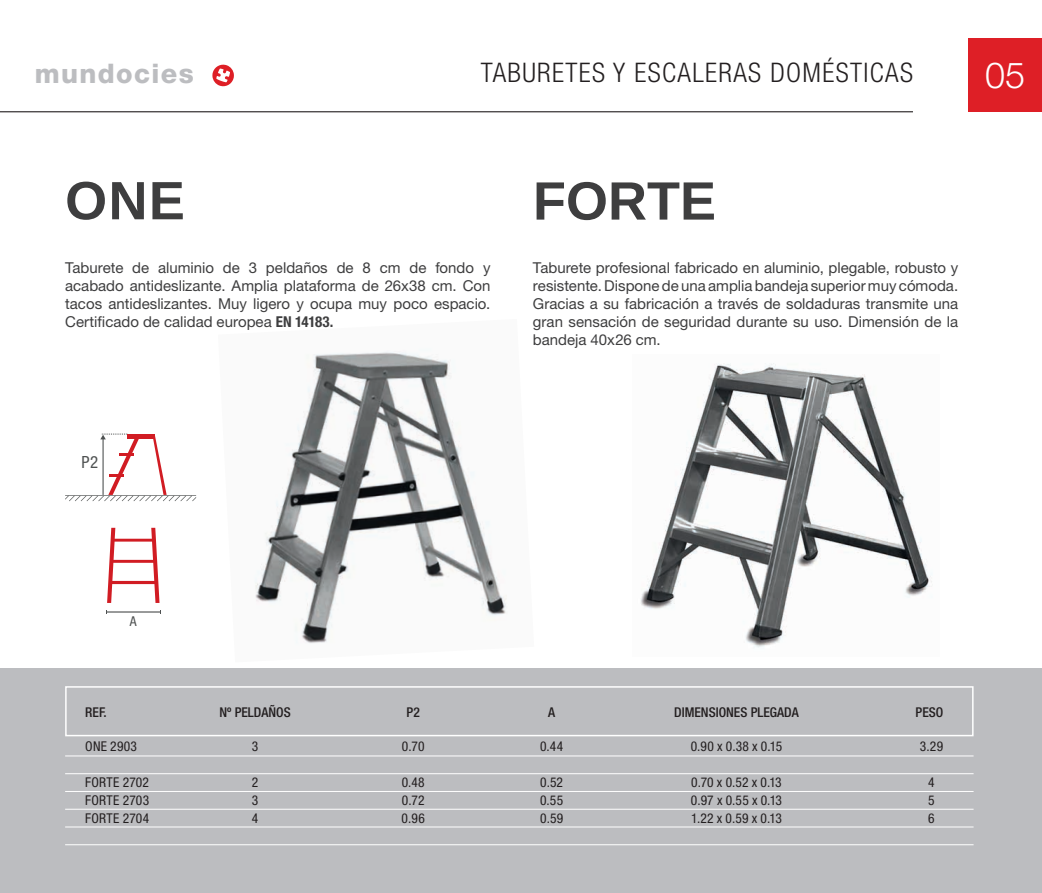
<style>
.page{position:relative;width:1042px;height:893px;background:#fff}
.page>*{position:absolute;margin:0;border:0;box-sizing:border-box;transform-origin:0 0}
.t1{font:700 54px "Arimo";color:#3e3e3f}
.t2{font:300 36px "Helvetica Neue LT Pro";color:#fff}
.t3{font:300 condensed 27px "Helvetica Neue LT Pro";letter-spacing:.05em;color:#231f20}
.t4{font:800 27px "Helvetica Neue LT Pro";letter-spacing:.05em;color:#bcbdc0}
.t5{font:condensed 16.8px "Helvetica Neue LT Std";color:#4f5252}
.t6{font:15px/18px "Helvetica Neue LT Pro";color:#3e3e3f;text-align:justify}
.t7{font:condensed 13.65px "Helvetica Neue LT Std";color:#4f5252}
.t8{font:condensed 13.5px/18px "Helvetica Neue LT Pro";letter-spacing:.02em;color:#231f20;text-align:justify}
.t9{font:500 condensed 13.5px "Helvetica Neue LT Pro";color:#231f20}
.s1{font-weight:700;font-stretch:condensed}
</style>
<div class="page">
<div style="left:0;top:668px;width:1042px;height:225px;background:#bcbdc0"></div>
<div style="left:968px;top:38px;width:74px;height:74px;background:#de1f26"></div>
<svg style="left:212px;top:64px;width:22px;height:23px"></svg>
<hr style="left:0;top:111px;width:913px;height:1px;background:#231f20">
<div style="left:65px;top:686px;width:908px;height:50px;border:2px solid #fff"></div>
<hr style="left:65px;top:756px;width:908px;height:1px;background:#fff">
<hr style="left:65px;top:773px;width:908px;height:1px;background:#fff">
<hr style="left:65px;top:791px;width:908px;height:1px;background:#fff">
<hr style="left:65px;top:809px;width:908px;height:1px;background:#fff">
<hr style="left:65px;top:827px;width:908px;height:1px;background:#fff">
<hr style="left:65px;top:844px;width:908px;height:1px;background:#fff">
<img style="left:255px;top:351px;width:252px;height:293px">
<img style="left:641px;top:363px;width:291px;height:285px">
<svg style="left:65px;top:434px;width:131px;height:67px"></svg>
<hr style="left:128px;top:434px;width:27px;height:4px;background:#d11c23">
<hr style="left:107px;top:611px;width:53px;height:2px;background:#4f5252">
<svg style="left:107px;top:528px;width:52px;height:75px"></svg>
<h3 class="t4" style="left:35px;top:58px;width:160px">mundocies</h3>
<h3 class="t3" style="left:481px;top:56px;width:434px">TABURETES Y ESCALERAS DOMÉSTICAS</h3>
<h2 class="t2" style="left:985px;top:53px;width:42px">05</h2>
<h1 class="t1" style="left:65px;top:163px;width:121px">ONE</h1>
<p class="t6" style="left:65px;top:259px;width:427px">Taburete de aluminio de 3 peldaños de 8 cm de fondo y acabado antideslizante. Amplia plataforma de 26x38 cm. Con tacos antideslizantes. Muy ligero y ocupa muy poco espacio.<br>Certificado de calidad europea <span class="s1">EN 14183.</span></p>
<h1 class="t1" style="left:533px;top:164px;width:185px">FORTE</h1>
<p class="t6" style="left:533px;top:259px;width:427px">Taburete profesional fabricado en aluminio, plegable, robusto y resistente. Dispone de una amplia bandeja superior muy cómoda.<br>Gracias a su fabricación a través de soldaduras transmite una gran sensación de seguridad durante su uso. Dimensión de la bandeja 40x26 cm.</p>
<p class="t5" style="left:82px;top:452px;width:18px">P2</p>
<p class="t7" style="left:130px;top:613px;width:8px">A</p>
<p class="t9" style="left:85px;top:704px;width:23px">REF.</p>
<p class="t8" style="left:85px;top:737px;width:53px">ONE 2903</p>
<p class="t8" style="left:85px;top:773px;width:65px">FORTE 2702<br>FORTE 2703<br>FORTE 2704</p>
<p class="t9" style="left:219px;top:704px;width:73px">Nº PELDAÑOS</p>
<p class="t8" style="left:252px;top:737px;width:8px">3</p>
<p class="t8" style="left:252px;top:773px;width:8px">2<br>3<br>4</p>
<p class="t9" style="left:407px;top:704px;width:15px">P2</p>
<p class="t8" style="left:402px;top:737px;width:24px">0.70</p>
<p class="t8" style="left:402px;top:773px;width:25px">0.48<br>0.72<br>0.96</p>
<p class="t9" style="left:548px;top:704px;width:9px">A</p>
<p class="t8" style="left:540px;top:737px;width:25px">0.44</p>
<p class="t8" style="left:540px;top:773px;width:25px">0.52<br>0.55<br>0.59</p>
<p class="t9" style="left:674px;top:704px;width:126px">DIMENSIONES PLEGADA</p>
<p class="t8" style="left:691px;top:737px;width:93px">0.90 x 0.38 x 0.15</p>
<p class="t8" style="left:691px;top:773px;width:93px">0.70 x 0.52 x 0.13<br>0.97 x 0.55 x 0.13<br>1.22 x 0.59 x 0.13</p>
<p class="t9" style="left:915px;top:704px;width:29px">PESO</p>
<p class="t8" style="left:920px;top:737px;width:25px">3.29</p>
<p class="t8" style="left:928px;top:773px;width:8px">4<br>5<br>6</p>
</div>
